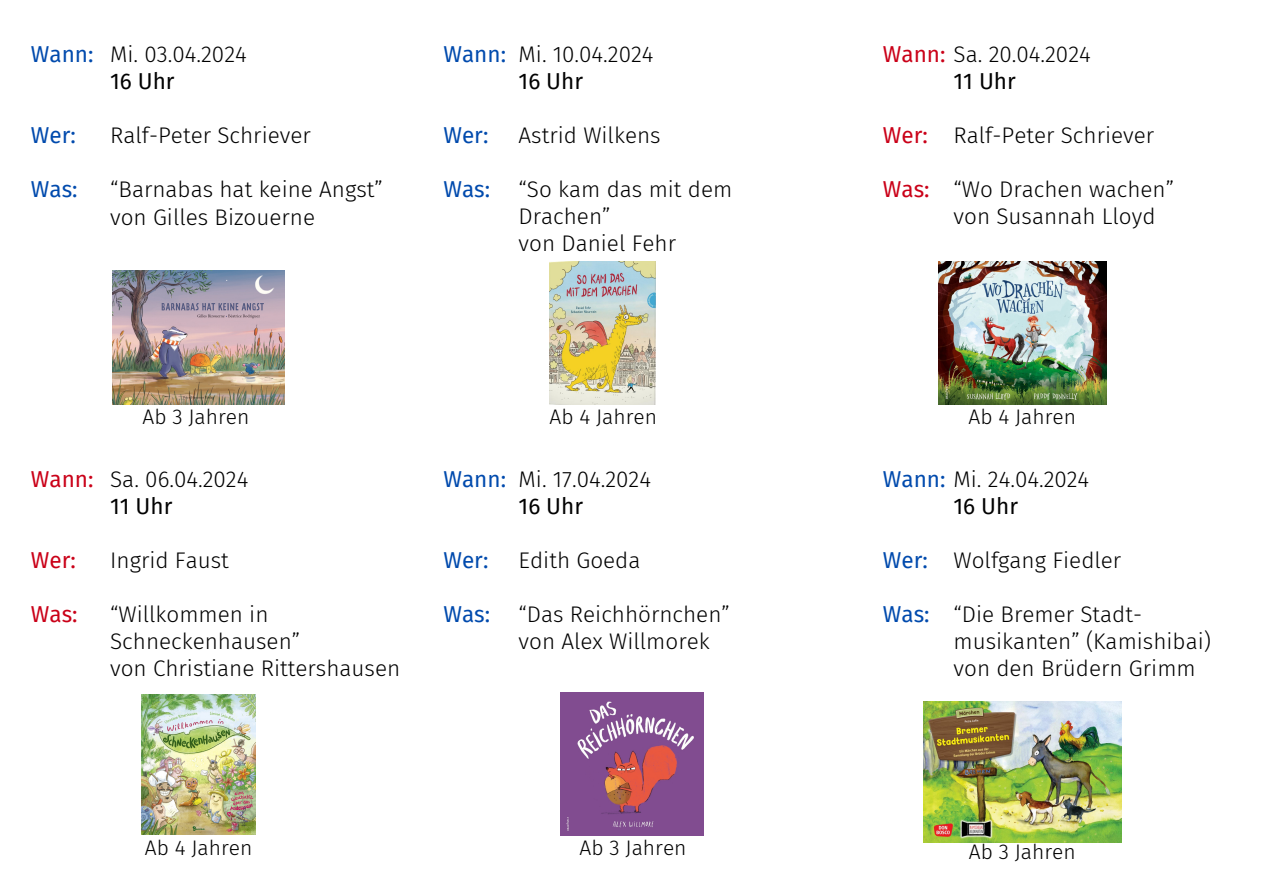
<style>
.page{position:relative;width:1263px;height:894px;background:#fff}
.page>*{position:absolute;margin:0;border:0;box-sizing:border-box;transform-origin:0 0}
.t1{font:300 22.5px/27px "Fira Sans";color:#000}
.t2{font:22.5px "Fira Sans";color:#004aad}
.t3{font:22.5px "Fira Sans";color:#ca0018}
.t4{font:22.5px "Fira Sans";color:#000}
.t5{font:300 21px "Fira Sans";color:#000}
.s1{font-weight:400}
.s2{font-weight:400;color:#ca0018}
.s3{font-weight:400;color:#004aad}
</style>
<div class="page">
<img style="left:142px;top:694px;width:114px;height:140px">
<img style="left:550px;top:261px;width:106px;height:143px">
<img style="left:113px;top:270px;width:172px;height:134px">
<img style="left:939px;top:261px;width:167px;height:143px">
<img style="left:923px;top:701px;width:198px;height:141px">
<img style="left:560px;top:692px;width:143px;height:143px">
<h1 class="t2" style="left:31px;top:41px;width:64px">Wann:</h1>
<h1 class="t2" style="left:31px;top:122px;width:46px">Wer:</h1>
<h1 class="t2" style="left:31px;top:176px;width:48px">Was:</h1>
<h1 class="t1" style="left:110px;top:41px;width:138px">Mi. 03.04.2024<br><span class="s1">16 Uhr</span></h1>
<h1 class="t1" style="left:110px;top:122px;width:202px">Ralf-Peter Schriever</h1>
<h1 class="t1" style="left:110px;top:176px;width:274px">“Barnabas hat keine Angst” von Gilles Bizouerne</h1>
<h1 class="t2" style="left:443px;top:41px;width:64px">Wann:</h1>
<h1 class="t2" style="left:443px;top:122px;width:46px">Wer:</h1>
<h1 class="t2" style="left:443px;top:176px;width:48px">Was:</h1>
<h1 class="t1" style="left:519px;top:41px;width:136px">Mi. 10.04.2024<br><span class="s1">16 Uhr</span></h1>
<h1 class="t1" style="left:519px;top:122px;width:144px">Astrid Wilkens</h1>
<p class="t1" style="left:519px;top:176px;width:215px">“So kam das mit dem<br>Drachen”<br>von Daniel Fehr</p>
<h1 class="t3" style="left:31px;top:465px;width:64px">Wann:</h1>
<h1 class="t3" style="left:31px;top:546px;width:46px">Wer:</h1>
<h1 class="t3" style="left:31px;top:600px;width:48px">Was:</h1>
<h1 class="t5" style="left:143px;top:404px;width:108px">Ab 3 Jahren</h1>
<p class="t5" style="left:550px;top:404px;width:109px">Ab 4 Jahren</p>
<h1 class="t1" style="left:110px;top:465px;width:140px">Sa. 06.04.2024<br><span class="s1">11 Uhr</span></h1>
<h1 class="t1" style="left:110px;top:546px;width:120px">Ingrid Faust</h1>
<h1 class="t1" style="left:110px;top:600px;width:292px">“Willkommen in<br>Schneckenhausen”<br>von Christiane Rittershausen</h1>
<h1 class="t2" style="left:443px;top:465px;width:64px">Wann:</h1>
<h1 class="t2" style="left:443px;top:546px;width:46px">Wer:</h1>
<h1 class="t2" style="left:443px;top:600px;width:48px">Was:</h1>
<h1 class="t1" style="left:519px;top:465px;width:134px">Mi. 17.04.2024<br><span class="s1">16 Uhr</span></h1>
<h1 class="t1" style="left:519px;top:546px;width:123px">Edith Goeda</h1>
<h1 class="t1" style="left:519px;top:600px;width:213px">“Das Reichhörnchen” von Alex Willmorek</h1>
<h1 class="t1" style="left:883px;top:41px;width:209px;text-align:center"><span class="s2">Wann:</span> Sa. 20.04.2024<br><span class="s1">11 Uhr</span></h1>
<h1 class="t1" style="left:953px;top:122px;width:202px">Ralf-Peter Schriever</h1>
<h1 class="t1" style="left:953px;top:176px;width:222px">“Wo Drachen wachen” von Susannah Lloyd</h1>
<p class="t3" style="left:883px;top:122px;width:46px">Wer:</p>
<h1 class="t3" style="left:883px;top:176px;width:48px">Was:</h1>
<h1 class="t5" style="left:968px;top:404px;width:109px">Ab 4 Jahren</h1>
<h1 class="t1" style="left:883px;top:465px;width:208px"><span class="s3">Wann:</span> Mi. 24.04.2024</h1>
<h1 class="t2" style="left:883px;top:546px;width:46px">Wer:</h1>
<h1 class="t2" style="left:883px;top:600px;width:48px">Was:</h1>
<h1 class="t4" style="left:953px;top:492px;width:66px">16 Uhr</h1>
<p class="t1" style="left:953px;top:546px;width:169px">Wolfgang Fiedler</p>
<h1 class="t1" style="left:953px;top:600px;width:259px">“Die Bremer Stadt&shy;musikanten” (Kamishibai) von den Brüdern Grimm</h1>
<h1 class="t5" style="left:145px;top:834px;width:109px">Ab 4 Jahren</h1>
<h1 class="t5" style="left:969px;top:839px;width:108px">Ab 3 Jahren</h1>
<p class="t5" style="left:580px;top:834px;width:108px">Ab 3 Jahren</p>
</div>
